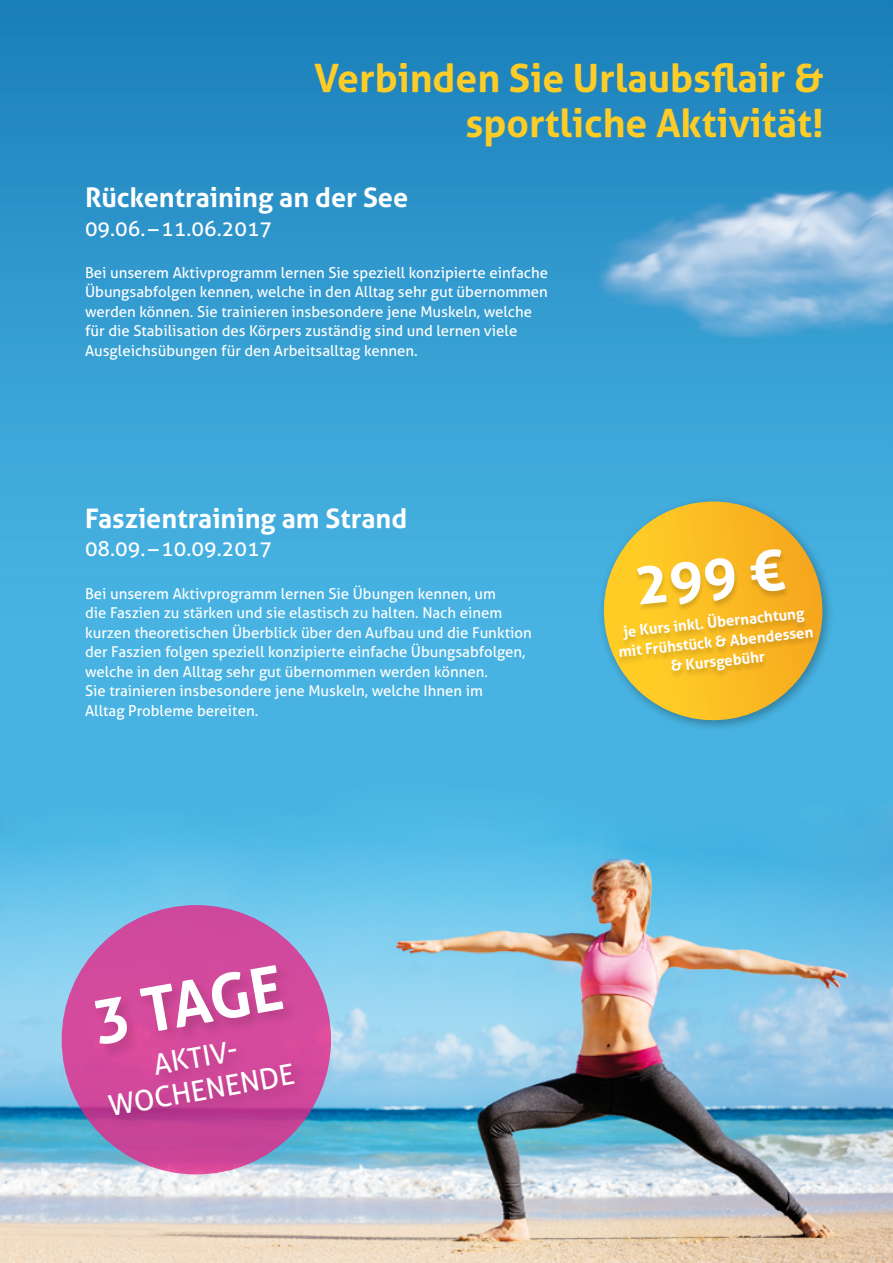
<style>
.page{position:relative;width:893px;height:1263px;background:#fff}
.page>*{position:absolute;margin:0;border:0;box-sizing:border-box;transform-origin:0 0}
.t1{font:700 61.8px "Aller";color:#fff}
.t2{font:700 57px "Aller";color:#fff}
.t3{font:700 39px/45px "Aller";color:#fecc27;text-align:right}
.t4{font:28.5px/33.2px "Aller";color:#fff}
.t5{font:700 27px "Aller";color:#fff}
.t6{font:21px "Aller";color:#fff}
.t7{font:15px/19.5px "Aller";color:#fff}
.t8{font:700 15px/19.5px "Aller";color:#fff;text-align:center}
</style>
<div class="page">
<img style="left:0;top:0;width:893px;height:1263px">
<div style="left:597px;top:495px;width:237px;height:238px;background:#44aedd"></div>
<svg style="left:595px;top:501px;width:234px;height:228px"></svg>
<div style="left:616px;top:550px;width:202px;height:128px;background:#000;opacity:.15"></div>
<div style="left:62px;top:905px;width:269px;height:269px;background:#d0499c;border-radius:50%"></div>
<div style="left:92px;top:961px;width:206px;height:98px;background:#000;opacity:.15"></div>
<div style="left:105px;top:1037px;width:204px;height:93px;background:#000;opacity:.15"></div>
<h3 class="t3" style="left:314px;top:55px;width:511px">Verbinden Sie Urlaubsflair &amp; sportliche Aktivität!</h3>
<h3 class="t5" style="left:85px;top:181px;width:325px">Rückentraining an der See</h3>
<h3 class="t6" style="left:85px;top:215px;width:189px">09.06. –11.06.2017</h3>
<p class="t7" style="left:85px;top:263px;width:465px">Bei unserem Aktivprogramm lernen Sie speziell konzipierte einfache Übungsabfolgen kennen, welche in den Alltag sehr gut übernommen werden können. Sie trainieren insbesondere jene Muskeln, welche für die Stabilisation des Körpers zuständig sind und lernen viele Ausgleichsübungen für den Arbeitsalltag kennen.</p>
<h3 class="t5" style="left:85px;top:502px;width:324px">Faszientraining am Strand</h3>
<h3 class="t6" style="left:85px;top:536px;width:189px">08.09. –10.09.2017</h3>
<h2 class="t2" style="left:631px;top:550px;width:151px;rotate:-6deg">299 €</h2>
<p class="t8" style="left:615px;top:623px;width:198px;rotate:-6deg">je Kurs inkl. Übernachtung mit Frühstück &amp; Abendessen &amp; Kursgebühr</p>
<p class="t7" style="left:85px;top:583px;width:448px">Bei unserem Aktivprogramm lernen Sie Übungen kennen, um<br>die Faszien zu stärken und sie elastisch zu halten. Nach einem kurzen theoretischen Überblick über den Aufbau und die Funktion der Faszien folgen speziell konzipierte einfache Übungsabfolgen, welche in den Alltag sehr gut übernommen werden können.<br>Sie trainieren insbesondere jene Muskeln, welche Ihnen im<br>Alltag Probleme bereiten.</p>
<h1 class="t1" style="left:87px;top:982px;width:193px;rotate:-10deg">3 Tage</h1>
<h3 class="t4" style="left:100px;top:1057px;width:190px;text-indent:52px;rotate:-10deg">Aktiv-<br>Wochenende</h3>
</div>
